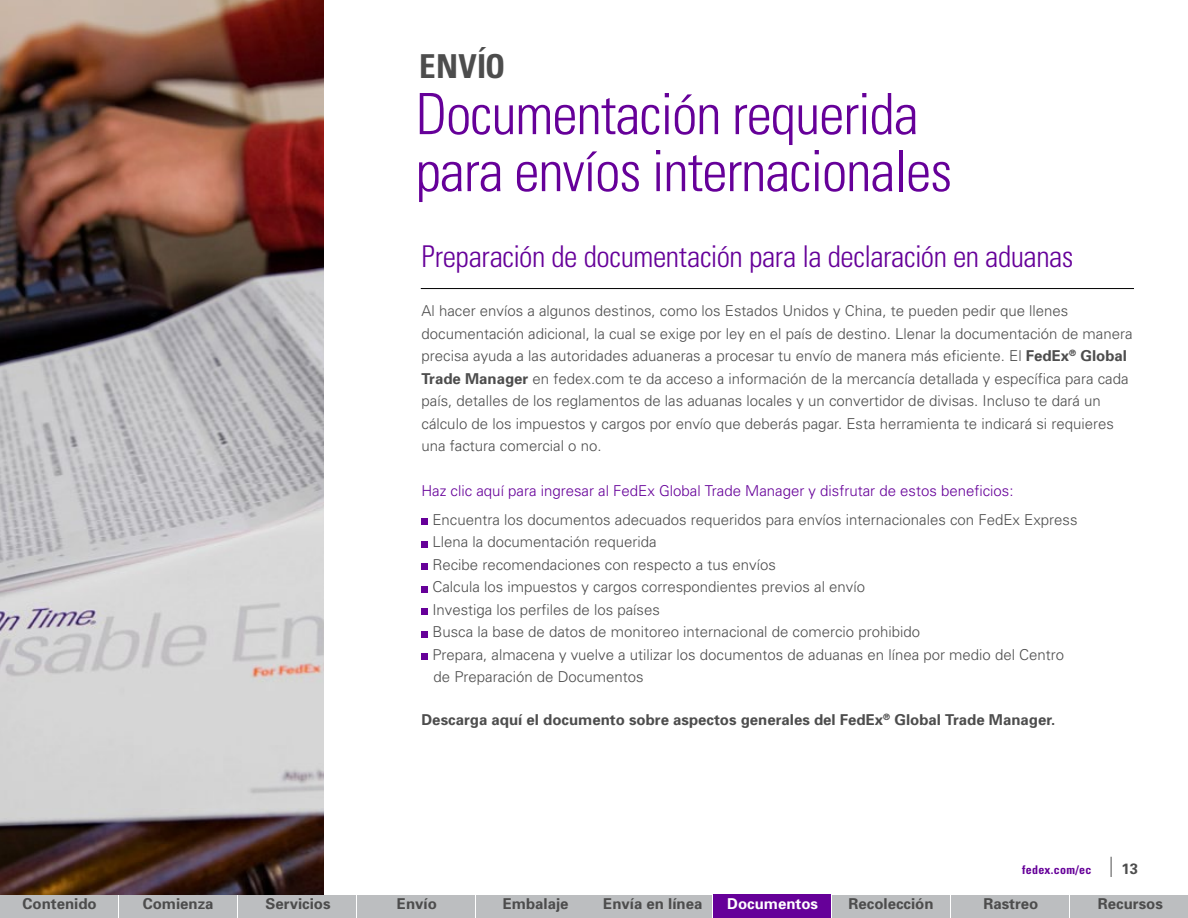
<style>
.page{position:relative;width:1188px;height:918px;background:#fff}
.page>*{position:absolute;margin:0;border:0;box-sizing:border-box;transform-origin:0 0}
.t1{font:300 condensed 57px/57px "Univers";letter-spacing:-.02em;color:#609}
.t2{font:700 condensed 33px "Univers";letter-spacing:.01em;color:#4d4d4d}
.t3{font:300 condensed 30px "Univers";letter-spacing:-.015em;color:#609}
.t4{font:300 15px/22.5px "Univers";color:#4d4d4d}
.t5{font:700 15px "Univers";color:#4d4d4d}
.t6{font:300 15px "Univers";color:#609}
.t7{font:700 15px "Univers";color:#fff}
.t8{font:700 condensed 12px "Univers";letter-spacing:.025em;color:#609}
.s1{font-weight:700}
</style>
<div class="page">
<div style="left:0;top:895px;width:118px;height:23px;background:#bcbec0"></div>
<div style="left:119px;top:895px;width:118px;height:23px;background:#bcbec0"></div>
<div style="left:238px;top:895px;width:118px;height:23px;background:#bcbec0"></div>
<div style="left:357px;top:895px;width:117px;height:23px;background:#bcbec0"></div>
<div style="left:476px;top:895px;width:117px;height:23px;background:#bcbec0"></div>
<div style="left:595px;top:895px;width:117px;height:23px;background:#bcbec0"></div>
<div style="left:832px;top:895px;width:118px;height:23px;background:#bcbec0"></div>
<div style="left:951px;top:895px;width:118px;height:23px;background:#bcbec0"></div>
<div style="left:1070px;top:895px;width:118px;height:23px;background:#bcbec0"></div>
<svg style="left:1111px;top:857px;width:1px;height:20px"></svg>
<img style="left:0;top:0;width:324px;height:895px">
<div style="left:422px;top:518px;width:6px;height:7px;background:#609"></div>
<svg style="left:422px;top:541px;width:6px;height:6px"></svg>
<div style="left:422px;top:563px;width:6px;height:7px;background:#609"></div>
<svg style="left:422px;top:586px;width:6px;height:6px"></svg>
<div style="left:422px;top:608px;width:6px;height:7px;background:#609"></div>
<svg style="left:422px;top:631px;width:6px;height:6px"></svg>
<div style="left:422px;top:653px;width:6px;height:7px;background:#609"></div>
<hr style="left:421px;top:288px;width:713px;height:1px;background:#000">
<div style="left:714px;top:895px;width:117px;height:23px;background:#609"></div>
<h2 class="t2" style="left:419px;top:46px;width:88px">ENVÍO</h2>
<h1 class="t1" style="left:416px;top:86px;width:538px">Documentación requerida para envíos internacionales</h1>
<h3 class="t3" style="left:422px;top:238px;width:654px">Preparación de documentación para la declaración en aduanas</h3>
<p class="t4" style="left:422px;top:300px;width:713px">Al hacer envíos a algunos destinos, como los Estados Unidos y China, te pueden pedir que llenes documentación adicional, la cual se exige por ley en el país de destino. Llenar la documentación de manera precisa ayuda a las autoridades aduaneras a procesar tu envío de manera más eficiente. El <span class="s1">FedEx</span><sup>®</sup> <span class="s1">Global Trade Manager</span> en fedex.com te da acceso a información de la mercancía detallada y específica para cada país, detalles de los reglamentos de las aduanas locales y un convertidor de divisas. Incluso te dará un cálculo de los impuestos y cargos por envío que deberás pagar. Esta herramienta te indicará si requieres una factura comercial o no.</p>
<p class="t6" style="left:422px;top:481px;width:594px">Haz clic aquí para ingresar al FedEx Global Trade Manager y disfrutar de estos beneficios:</p>
<p class="t4" style="left:432px;top:508px;width:647px">Encuentra los documentos adecuados requeridos para envíos internacionales con FedEx Express Llena la documentación requerida<br>Recibe recomendaciones con respecto a tus envíos<br>Calcula los impuestos y cargos correspondientes previos al envío<br>Investiga los perfiles de los países<br>Busca la base de datos de monitoreo internacional de comercio prohibido<br>Prepara, almacena y vuelve a utilizar los documentos de aduanas en línea por medio del Centro de Preparación de Documentos</p>
<p class="t5" style="left:422px;top:711px;width:635px">Descarga aquí el documento sobre aspectos generales del FedEx<sup>®</sup> Global Trade Manager.</p>
<p class="t8" style="left:1022px;top:862px;width:71px">fedex.com/ec</p>
<p class="t5" style="left:1121px;top:859px;width:18px">13</p>
<p class="t5" style="left:23px;top:895px;width:76px">Contenido</p>
<p class="t5" style="left:143px;top:895px;width:72px">Comienza</p>
<p class="t5" style="left:266px;top:895px;width:67px">Servicios</p>
<p class="t5" style="left:397px;top:895px;width:42px">Envío</p>
<p class="t5" style="left:503px;top:895px;width:67px">Embalaje</p>
<p class="t5" style="left:603px;top:895px;width:101px">Envía en línea</p>
<p class="t5" style="left:848px;top:895px;width:87px">Recolección</p>
<p class="t5" style="left:983px;top:895px;width:57px">Rastreo</p>
<p class="t5" style="left:1098px;top:895px;width:67px">Recursos</p>
<p class="t7" style="left:727px;top:895px;width:92px">Documentos</p>
</div>
